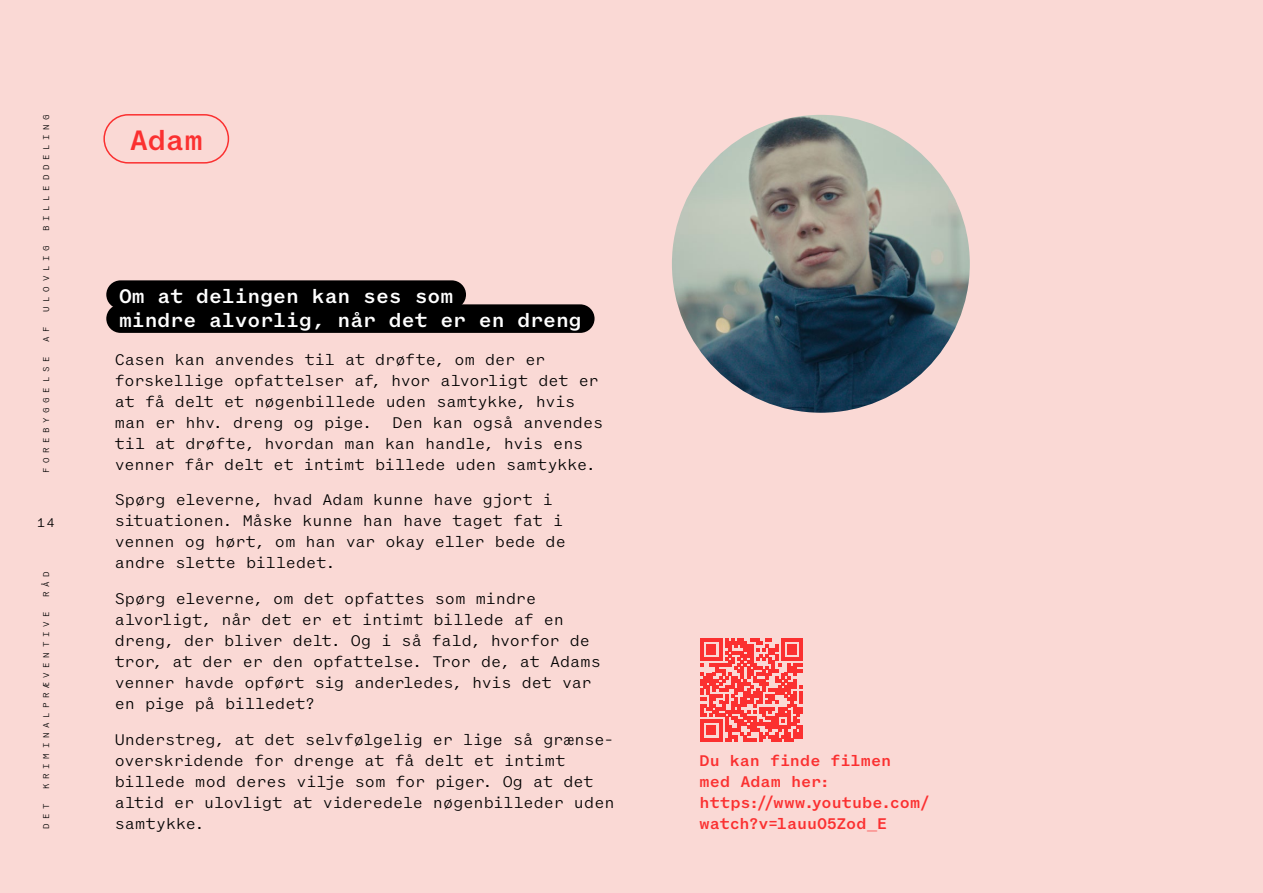
<style>
.page{position:relative;width:1263px;height:893px;background:#fad9d5}
.page>*{position:absolute;margin:0;border:0;box-sizing:border-box;transform-origin:0 0}
.t1{font:500 30px "Coordinates";color:#fb3030}
.t2{font:500 21px/24px "Coordinates";color:#fff}
.t3{font:16.5px/21px "Coordinates";letter-spacing:-.005em;color:#000}
.t4{font:500 16.5px/21px "Coordinates";color:#fb3030}
.t5{font:13.5px "Coordinates";color:#000}
.t6{font:9px "Coordinates";letter-spacing:.51em;color:#000}
</style>
<div class="page">
<div style="left:106px;top:280px;width:360px;height:29px;background:#000;border-radius:14px"></div>
<div style="left:106px;top:304px;width:488px;height:29px;background:#000;border-radius:14px"></div>
<img style="left:672px;top:115px;width:298px;height:298px;border-radius:149px">
<svg style="left:700px;top:639px;width:103px;height:102px"></svg>
<div style="left:103px;top:114px;width:126px;height:50px;border:2px solid #fb3030;border-radius:24px"></div>
<p class="t6" style="left:42px;top:231px;width:118px;rotate:-90deg">BILLEDDELING</p>
<p class="t6" style="left:42px;top:312px;width:68px;rotate:-90deg">ULOVLIG</p>
<p class="t6" style="left:42px;top:342px;width:17px;rotate:-90deg">A F</p>
<p class="t6" style="left:42px;top:473px;width:118px;rotate:-90deg">FOREBYGGELSE</p>
<p class="t5" style="left:37px;top:516px;width:19px">14</p>
<p class="t6" style="left:42px;top:597px;width:27px;rotate:-90deg">RÅD</p>
<p class="t6" style="left:42px;top:789px;width:179px;rotate:-90deg">KRIMINALPRÆVENTIVE</p>
<p class="t6" style="left:42px;top:829px;width:27px;rotate:-90deg">DET</p>
<h1 class="t1" style="left:130px;top:124px;width:75px">Adam</h1>
<p class="t2" style="left:119px;top:284px;width:464px">Om at delingen kan ses som<br>mindre alvorlig, når det er en dreng</p>
<p class="t3" style="left:115px;top:349px;width:490px">Casen kan anvendes til at drøfte, om der er forskellige opfattelser af, hvor alvorligt det er at få delt et nøgenbillede uden samtykke, hvis man er hhv. dreng og pige. Den kan også anvendes til at drøfte, hvordan man kan handle, hvis ens venner får delt et intimt billede uden samtykke.</p>
<p class="t3" style="left:115px;top:490px;width:452px">Spørg eleverne, hvad Adam kunne have gjort i situationen. Måske kunne han have taget fat i vennen og hørt, om han var okay eller bede de andre slette billedet.</p>
<p class="t3" style="left:115px;top:588px;width:488px">Spørg eleverne, om det opfattes som mindre alvorligt, når det er et intimt billede af en dreng, der bliver delt. Og i så fald, hvorfor de tror, at der er den opfattelse. Tror de, at Adams venner havde opført sig anderledes, hvis det var en pige på billedet?</p>
<p class="t3" style="left:115px;top:729px;width:501px">Understreg, at det selvfølgelig er lige så grænse&shy;overskridende for drenge at få delt et intimt billede mod deres vilje som for piger. Og at det altid er ulovligt at videredele nøgenbilleder uden samtykke.</p>
<p class="t4" style="left:699px;top:750px;width:232px">Du kan finde filmen<br>med Adam her: https://www.youtube.com/ watch?v=lauu05Zod_E</p>
</div>
